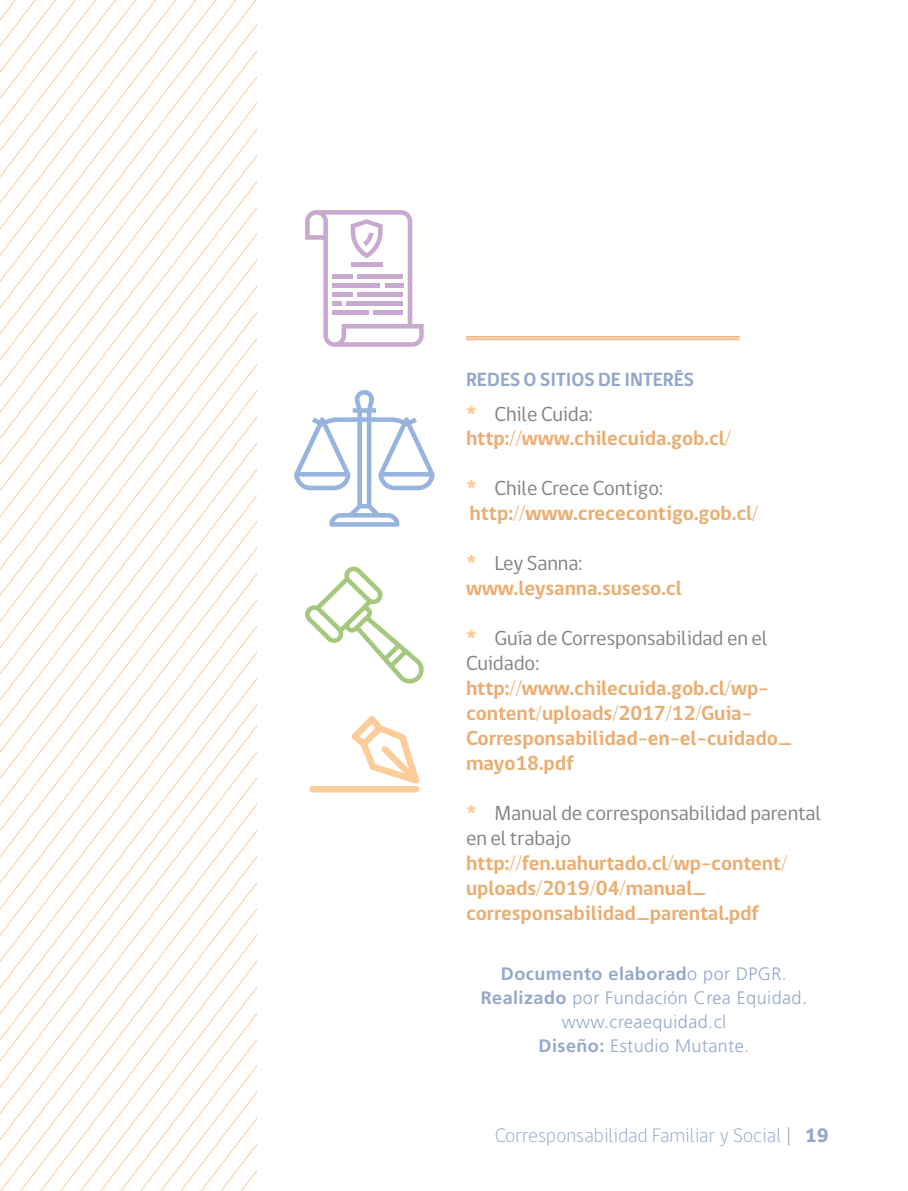
<style>
.page{position:relative;width:908px;height:1191px;background:#fff}
.page>*{position:absolute;margin:0;border:0;box-sizing:border-box;transform-origin:0 0}
.t1{font:700 20.8px/25px "gob CL";letter-spacing:-.005em;color:#eaae72}
.t2{font:300 20px "gob CL";color:#94a8ca}
.respuestas{font:700 19.6px "gob CL";letter-spacing:-.005em;color:#94a8ca}
.t3{font:300 18px/24px "Frutiger";letter-spacing:.025em;color:#94a8ca;text-align:center}
.t4{font:700 18px "Frutiger";letter-spacing:.025em;color:#94a8ca}
.s1{font-size:22px;color:#fdcc99}
.s2{font-weight:400;color:#808285}
.s3{font-weight:300}
.s4{font-weight:700}
.s5{font-weight:800}
</style>
<div class="page">
<hr style="left:466px;top:336px;width:273px;height:1px;background:#eaae71">
<hr style="left:466px;top:337px;width:273px;height:2px;background:#eaae71">
<hr style="left:466px;top:339px;width:273px;height:1px;background:#eaae71">
<svg style="left:0;top:10px;width:256px;height:1181px"></svg>
<svg style="left:305px;top:566px;width:119px;height:117px"></svg>
<svg style="left:305px;top:210px;width:118px;height:137px"></svg>
<div style="left:346px;top:301px;width:57px;height:5px;background:#c9a9cf"></div>
<div style="left:332px;top:301px;width:9px;height:5px;background:#c9a9cf"></div>
<hr style="left:357px;top:274px;width:46px;height:4px;background:#c9a9cf">
<hr style="left:332px;top:274px;width:21px;height:4px;background:#c9a9cf">
<div style="left:350px;top:262px;width:32px;height:5px;background:#c9a9cf"></div>
<svg style="left:294px;top:390px;width:140px;height:137px"></svg>
<svg style="left:351px;top:716px;width:68px;height:67px"></svg>
<div style="left:309px;top:786px;width:110px;height:6px;background:#fdcc99;border-radius:3px"></div>
<p class="respuestas" style="left:466px;top:365px;width:230px">REDES O SITIOS DE INTERÉS</p>
<p class="t1" style="left:466px;top:401px;width:266px"><span class="s1">*</span> <span class="s2">Chile Cuida: </span>http://www.chilecuida.gob.cl/</p>
<p class="t1" style="left:466px;top:476px;width:294px"><span class="s1">*</span> <span class="s2">Chile Crece Contigo: </span>http://www.crececontigo.gob.cl/</p>
<p class="t1" style="left:466px;top:551px;width:217px"><span class="s1">*</span> <span class="s2">Ley Sanna: </span>www.leysanna.suseso.cl</p>
<p class="t1" style="left:466px;top:626px;width:327px"><span class="s1">*</span> <span class="s2">Guía de Corresponsabilidad en el<br>Cuidado: </span>http://www.chilecuida.gob.cl/wp&shy;content/uploads/2017/12/Guia-<br>Corresponsabilidad-en-el-cuidado_ mayo18.pdf</p>
<p class="t1" style="left:466px;top:801px;width:356px"><span class="s1">*</span> <span class="s2">Manual de corresponsabilidad parental en el trabajo </span>http://fen.uahurtado.cl/wp-content/ uploads/2019/04/manual_ corresponsabilidad_parental.pdf</p>
<p class="t4" style="left:500px;top:963px;width:287px">Documento elaborad<span class="s3">o por DPGR.</span></p>
<p class="t3" style="left:480px;top:985px;width:327px"><span class="s4">Realizado</span> por Fundación Crea Equidad. www.creaequidad.cl</p>
<p class="t3" style="left:538px;top:1033px;width:212px"><span class="s4">Diseño:</span> Estudio Mutante.</p>
<p class="t2" style="left:494px;top:1122px;width:335px">Corresponsabilidad Familiar y Social <span class="s5">| 19</span></p>
</div>
